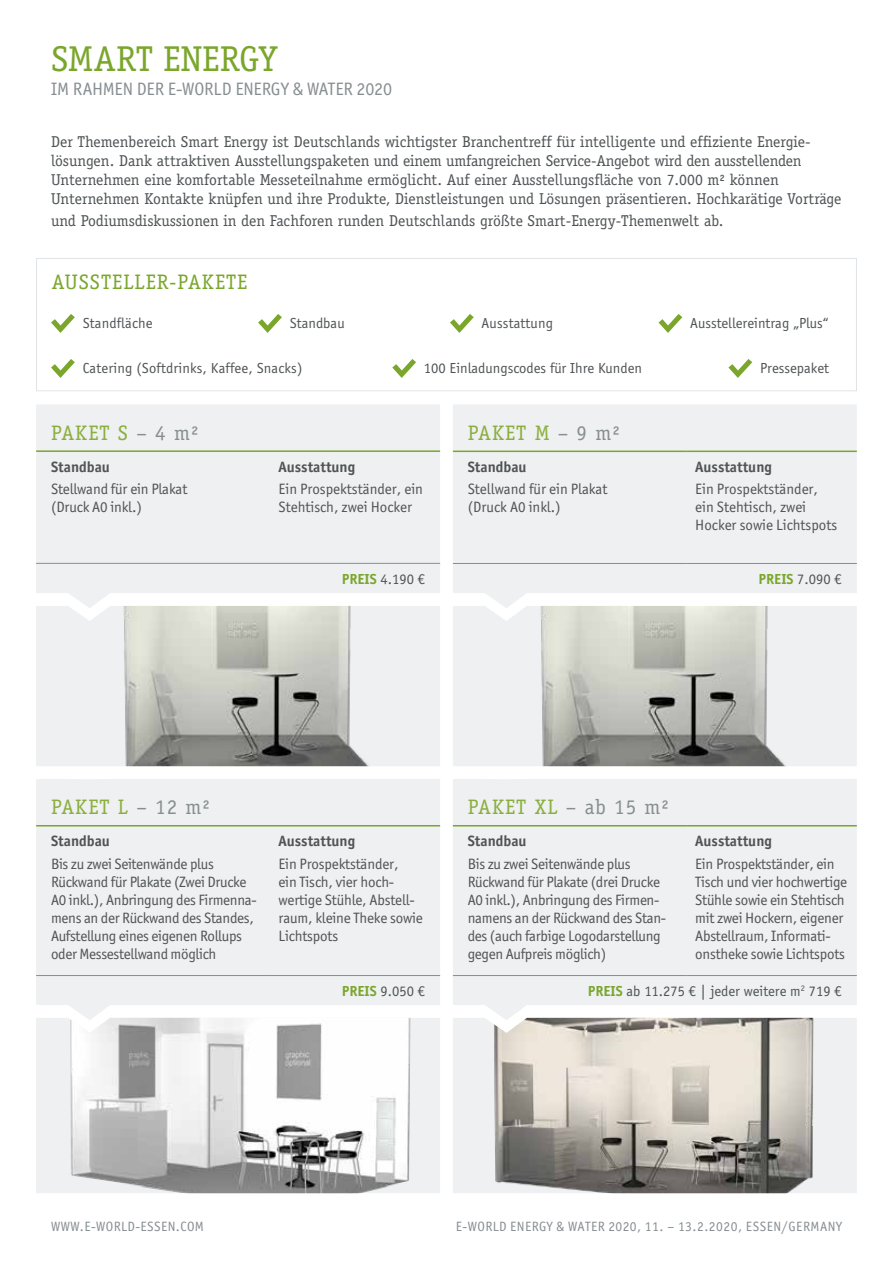
<style>
.page{position:relative;width:893px;height:1263px;background:#fff}
.page>*{position:absolute;margin:0;border:0;box-sizing:border-box;transform-origin:0 0}
.t1{font:36px "Officina Serif Std";color:#7aa62c}
.t2{font:21px "Officina Serif Std";letter-spacing:.05em;color:#8bae3f}
.t3{font:21px "Officina Serif Std";letter-spacing:.05em;color:#7aa62c}
.t4{font:18px "Officina San ITC";letter-spacing:-.01em;color:#878e91}
.t5{font:15.75px/18.9px "Officina Serif Std";color:#505456}
.t6{font:15px/18px "Officina San ITC";letter-spacing:-.015em;color:#505456}
.t7{font:15px "Officina Sans";color:#505456}
.t8{font:700 15px "Officina San ITC";color:#505456}
.t9{font:700 15px "Officina Sans";color:#7aa62c}
.t10{font:13.5px "Officina San ITC";letter-spacing:.03em;color:#878e91}
.s1{color:#878e91}
.s2{font-weight:400;color:#505456}
.s3{font-family:"Officina San ITC";font-weight:400;color:#505456}
.s4{font-weight:700;color:#7aa62c}
.s5{font-family:"Officina San ITC"}
</style>
<div class="page">
<div style="left:36px;top:779px;width:404px;height:239px;background:#eef0f1"></div>
<div style="left:453px;top:779px;width:404px;height:239px;background:#eef0f1"></div>
<svg style="left:453px;top:405px;width:404px;height:201px;background:#eef0f1"></svg>
<div style="left:36px;top:405px;width:404px;height:201px;background:#eef0f1"></div>
<div style="left:36px;top:258px;width:821px;height:133px;border:1px solid #e1e4e6"></div>
<hr style="left:36px;top:825px;width:234px;height:1px;background:#7aa62c">
<hr style="left:270px;top:825px;width:170px;height:1px;background:#7aa62c">
<hr style="left:36px;top:975px;width:234px;height:1px;background:#878e91">
<hr style="left:270px;top:975px;width:170px;height:1px;background:#878e91">
<hr style="left:453px;top:825px;width:234px;height:1px;background:#7aa62c">
<hr style="left:687px;top:825px;width:170px;height:1px;background:#7aa62c">
<hr style="left:453px;top:975px;width:234px;height:1px;background:#878e91">
<hr style="left:687px;top:975px;width:170px;height:1px;background:#878e91">
<hr style="left:36px;top:450px;width:234px;height:2px;background:#7aa62c">
<hr style="left:270px;top:450px;width:170px;height:2px;background:#7aa62c">
<hr style="left:36px;top:563px;width:234px;height:1px;background:#878e91">
<hr style="left:270px;top:563px;width:170px;height:1px;background:#878e91">
<hr style="left:453px;top:451px;width:234px;height:1px;background:#7aa62c">
<hr style="left:687px;top:451px;width:170px;height:1px;background:#7aa62c">
<hr style="left:453px;top:563px;width:234px;height:1px;background:#878e91">
<hr style="left:687px;top:563px;width:170px;height:1px;background:#878e91">
<div style="left:36px;top:606px;width:404px;height:160px;background:#eef0f1"></div>
<img style="left:54px;top:606px;width:368px;height:160px">
<div style="left:453px;top:606px;width:404px;height:160px;background:#eef0f1"></div>
<img style="left:470px;top:606px;width:369px;height:160px">
<img style="left:453px;top:1018px;width:404px;height:175px">
<img style="left:36px;top:1018px;width:404px;height:175px">
<svg style="left:51px;top:314px;width:24px;height:19px"></svg>
<svg style="left:258px;top:314px;width:24px;height:19px"></svg>
<svg style="left:450px;top:314px;width:24px;height:19px"></svg>
<svg style="left:658px;top:314px;width:24px;height:19px"></svg>
<svg style="left:51px;top:359px;width:24px;height:19px"></svg>
<svg style="left:392px;top:359px;width:24px;height:19px"></svg>
<svg style="left:728px;top:359px;width:24px;height:19px"></svg>
<h1 class="t1" style="left:51px;top:38px;width:228px">SMART ENERGY</h1>
<p class="t4" style="left:51px;top:79px;width:343px">IM RAHMEN DER E-WORLD ENERGY &amp; WATER 2020</p>
<p class="t5" style="left:51px;top:133px;width:792px">Der Themenbereich Smart Energy ist Deutschlands wichtigster Branchentreff für intelligente und effiziente Energie&shy;lösungen. Dank attraktiven Ausstellungspaketen und einem umfangreichen Service-Angebot wird den ausstellenden Unternehmen eine komfortable Messeteilnahme ermöglicht. Auf einer Ausstellungsfläche von 7.000 m² können Unternehmen Kontakte knüpfen und ihre Produkte, Dienstleistungen und Lösungen präsentieren. Hochkarätige Vorträge</p>
<p class="t5" style="left:51px;top:211px;width:674px">und Podiumsdiskussionen in den Fachforen runden Deutschlands größte Smart-Energy-Themenwelt ab.</p>
<h2 class="t3" style="left:52px;top:269px;width:197px">AUSSTELLER-PAKETE</h2>
<p class="t7" style="left:83px;top:315px;width:71px">Standfläche</p>
<p class="t7" style="left:290px;top:315px;width:56px">Standbau</p>
<p class="t7" style="left:482px;top:315px;width:73px">Ausstattung</p>
<p class="t7" style="left:690px;top:315px;width:140px">Ausstellereintrag „Plus“</p>
<p class="t7" style="left:83px;top:360px;width:221px">Catering (Softdrinks, Kaffee, Snacks)</p>
<p class="t7" style="left:424px;top:360px;width:220px">100 Einladungscodes für Ihre Kunden</p>
<p class="t7" style="left:760px;top:360px;width:70px">Pressepaket</p>
<h2 class="t2" style="left:51px;top:420px;width:149px">PAKET S <span class="s1">– 4 m²</span></h2>
<p class="t8" style="left:51px;top:457px;width:60px">Standbau</p>
<p class="t6" style="left:51px;top:480px;width:138px">Stellwand für ein Plakat (Druck A0 inkl.)</p>
<p class="t8" style="left:278px;top:457px;width:78px">Ausstattung</p>
<p class="t6" style="left:278px;top:480px;width:146px">Ein Prospektständer, ein<br>Stehtisch, zwei Hocker</p>
<p class="t9" style="left:342px;top:570px;width:85px">PREIS <span class="s2">4.190</span> <span class="s3">€</span></p>
<h2 class="t2" style="left:468px;top:420px;width:154px">PAKET M <span class="s1">– 9 m²</span></h2>
<p class="t8" style="left:468px;top:457px;width:60px">Standbau</p>
<p class="t6" style="left:468px;top:480px;width:141px">Stellwand für ein Plakat (Druck A0 inkl.)</p>
<p class="t8" style="left:695px;top:457px;width:78px">Ausstattung</p>
<p class="t6" style="left:695px;top:480px;width:144px">Ein Prospektständer, ein Stehtisch, zwei<br>Hocker sowie Lichtspots</p>
<p class="t9" style="left:759px;top:570px;width:85px">PREIS <span class="s2">7.090</span> <span class="s3">€</span></p>
<h2 class="t2" style="left:51px;top:795px;width:160px">PAKET L <span class="s1">– 12 m²</span></h2>
<p class="t8" style="left:51px;top:832px;width:60px">Standbau</p>
<p class="t6" style="left:51px;top:854px;width:207px">Bis zu zwei Seitenwände plus<br>Rückwand für Plakate (Zwei Drucke<br>A0 inkl.), Anbringung des Firmenna&shy;mens an der Rückwand des Standes,<br>Aufstellung eines eigenen Rollups oder Messestellwand möglich</p>
<p class="t8" style="left:278px;top:832px;width:78px">Ausstattung</p>
<p class="t6" style="left:278px;top:854px;width:146px">Ein Prospektständer,<br>ein Tisch, vier hoch&shy;wertige Stühle, Abstell&shy;raum, kleine Theke sowie<br>Lichtspots</p>
<p class="t9" style="left:342px;top:982px;width:85px">PREIS <span class="s2">9.050</span> <span class="s3">€</span></p>
<h2 class="t2" style="left:468px;top:795px;width:203px">PAKET XL <span class="s1">– ab 15 m²</span></h2>
<p class="t8" style="left:468px;top:832px;width:60px">Standbau</p>
<p class="t6" style="left:468px;top:854px;width:200px">Bis zu zwei Seitenwände plus<br>Rückwand für Plakate (drei Drucke<br>A0 inkl.), Anbringung des Firmen&shy;namens an der Rückwand des Stan&shy;des (auch farbige Logodarstellung gegen Aufpreis möglich)</p>
<p class="t8" style="left:695px;top:832px;width:78px">Ausstattung</p>
<p class="t6" style="left:695px;top:854px;width:153px">Ein Prospektständer, ein<br>Tisch und vier hochwertige<br>Stühle sowie ein Stehtisch mit zwei Hockern, eigener<br>Abstellraum, Informati&shy;onstheke sowie Lichtspots</p>
<p class="t7" style="left:588px;top:983px;width:255px"><span class="s4">PREIS</span> ab 11.275 <span class="s5">€</span> | jeder weitere m<sup>2</sup> 719 <span class="s5">€</span></p>
<p class="t10" style="left:51px;top:1219px;width:154px">WWW.E-WORLD-ESSEN.COM</p>
<p class="t10" style="left:456px;top:1219px;width:387px">E-WORLD ENERGY &amp; WATER 2020, 11. – 13.2.2020, ESSEN/GERMANY</p>
</div>
